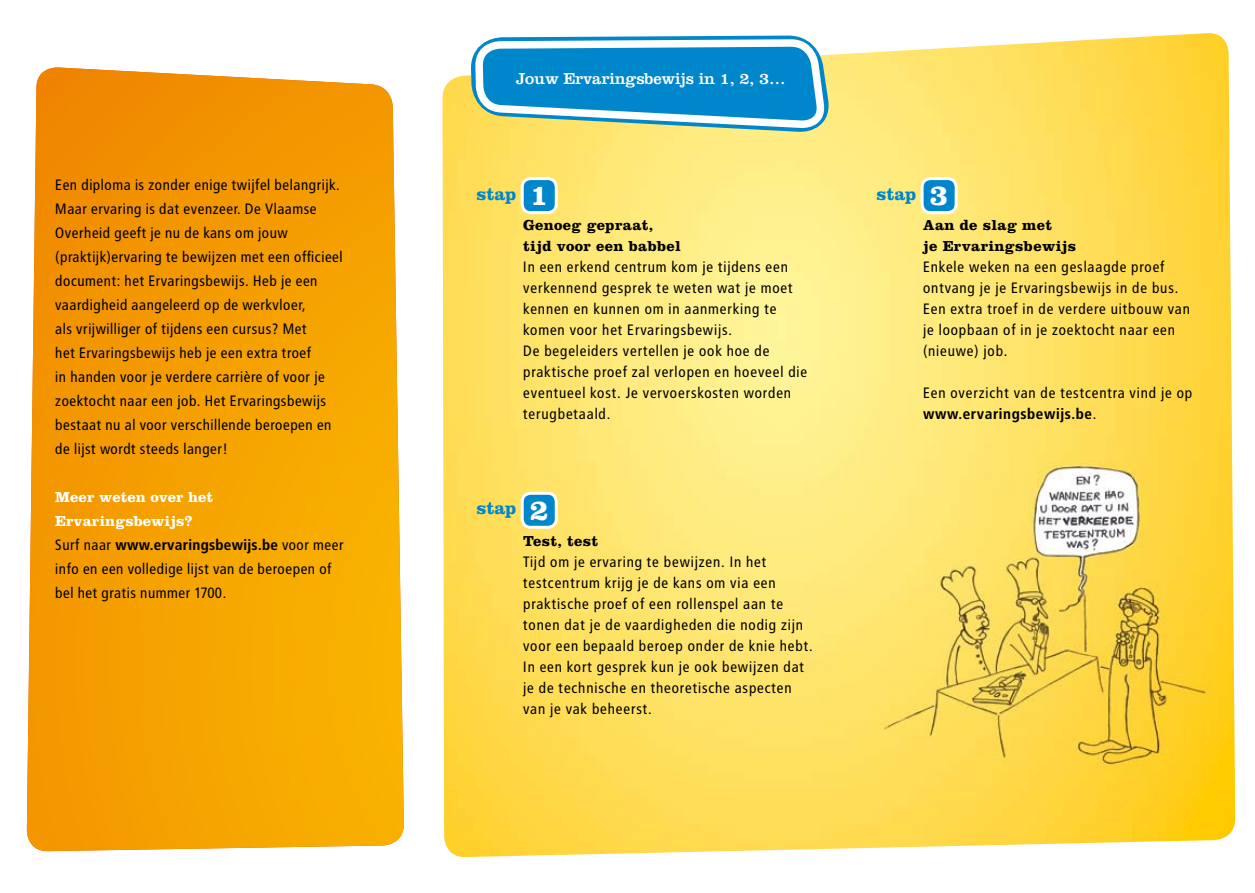
<style>
.page{position:relative;width:1255px;height:893px;background:#fff}
.page>*{position:absolute;margin:0;border:0;box-sizing:border-box;transform-origin:0 0}
.t1{font:700 18px "Clarendon LT Std";color:#0086cb}
.t2{font:16.5px "Clarendon LT Std";letter-spacing:-.01em;color:#fff}
.t3{font:15px/21px "Transit";letter-spacing:.02em;color:#000}
.t4{font:15px/24px "Transit";color:#000}
.t5{font:700 15px/21px "Clarendon LT Std";letter-spacing:.02em;color:#000}
.t6{font:700 15px/24px "Clarendon LT Std";color:#fff}
.s1{font-weight:700}
.s2{font-size:30px;color:#fff}
</style>
<div class="page">
<svg style="left:27px;top:67px;width:377px;height:784px;background:#f5a30a"></svg>
<img style="left:442px;top:33px;width:793px;height:824px">
<svg style="left:477px;top:33px;width:353px;height:110px;background:#f2e480"></svg>
<svg style="left:478px;top:33px;width:344px;height:99px"></svg>
<div style="left:522px;top:179px;width:34px;height:34px;background:#0086cb;border-radius:9px"></div>
<div style="left:520px;top:177px;width:37px;height:37px;border:3px solid #fff;border-radius:9px"></div>
<div style="left:922px;top:179px;width:34px;height:34px;background:#0086cb;border-radius:9px"></div>
<div style="left:920px;top:177px;width:37px;height:37px;border:3px solid #fff;border-radius:9px"></div>
<div style="left:522px;top:493px;width:34px;height:34px;background:#0086cb;border-radius:9px"></div>
<div style="left:520px;top:492px;width:37px;height:37px;border:3px solid #fff;border-radius:9px"></div>
<p class="t4" style="left:55px;top:173px;width:289px">Een diploma is zonder enige twijfel belangrijk.<br>Maar ervaring is dat evenzeer. De Vlaamse Overheid geeft je nu de kans om jouw (praktijk)ervaring te bewijzen met een officieel document: het Ervaringsbewijs. Heb je een vaardigheid aangeleerd op de werkvloer,<br>als vrijwilliger of tijdens een cursus? Met<br>het Ervaringsbewijs heb je een extra troef<br>in handen voor je verdere carrière of voor je zoektocht naar een job. Het Ervaringsbewijs bestaat nu al voor verschillende beroepen en de lijst wordt steeds langer!</p>
<p class="t6" style="left:55px;top:485px;width:159px">Meer weten over het<br>Ervaringsbewijs?</p>
<p class="t4" style="left:55px;top:533px;width:290px">Surf naar <span class="s1">www.ervaringsbewijs.be</span> voor meer info en een volledige lijst van de beroepen of bel het gratis nummer 1700.</p>
<p class="t2" style="left:516px;top:69px;width:271px">Jouw Ervaringsbewijs in 1, 2, 3…</p>
<p class="t1" style="left:476px;top:183px;width:73px">stap <span class="s2">1</span></p>
<p class="t5" style="left:523px;top:214px;width:159px">Genoeg gepraat, tijd voor een babbel</p>
<p class="t3" style="left:523px;top:256px;width:286px">In een erkend centrum kom je tijdens een verkennend gesprek te weten wat je moet kennen en kunnen om in aanmerking te komen voor het Ervaringsbewijs.<br>De begeleiders vertellen je ook hoe de praktische proef zal verlopen en hoeveel die eventueel kost. Je vervoerskosten worden terugbetaald.</p>
<p class="t1" style="left:476px;top:497px;width:73px">stap <span class="s2">2</span></p>
<p class="t5" style="left:523px;top:530px;width:76px">Test, test</p>
<p class="t3" style="left:523px;top:551px;width:291px">Tijd om je ervaring te bewijzen. In het testcentrum krijg je de kans om via een praktische proef of een rollenspel aan te tonen dat je de vaardigheden die nodig zijn voor een bepaald beroep onder de knie hebt.<br>In een kort gesprek kun je ook bewijzen dat je de technische en theoretische aspecten van je vak beheerst.</p>
<p class="t1" style="left:876px;top:183px;width:73px">stap <span class="s2">3</span></p>
<p class="t5" style="left:923px;top:214px;width:155px">Aan de slag met<br>je Ervaringsbewijs</p>
<p class="t3" style="left:923px;top:256px;width:269px">Enkele weken na een geslaagde proef ontvang je je Ervaringsbewijs in de bus.<br>Een extra troef in de verdere uitbouw van je loopbaan of in je zoektocht naar een (nieuwe) job.</p>
<p class="t3" style="left:923px;top:382px;width:271px">Een overzicht van de testcentra vind je op <span class="s1">www.ervaringsbewijs.be</span>.</p>
</div>
